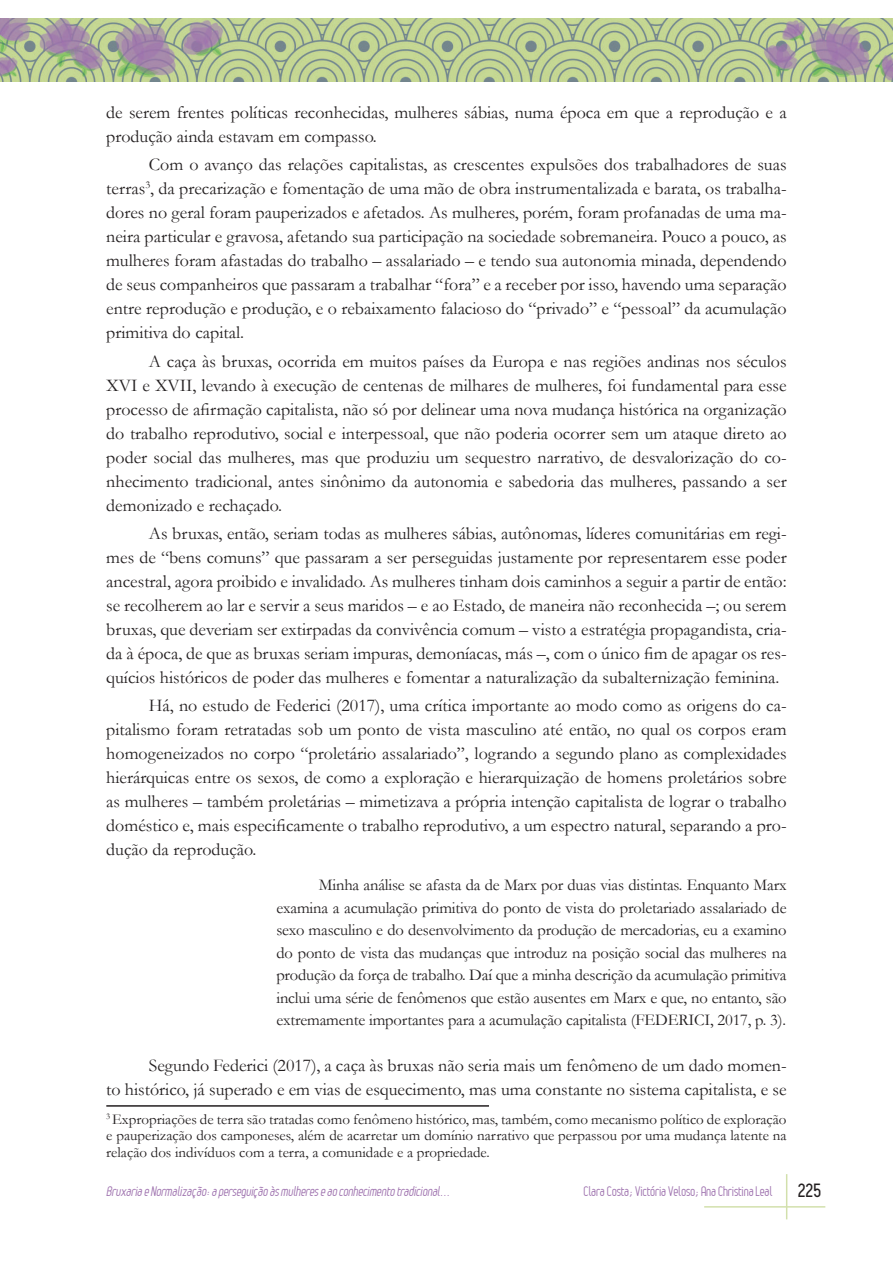
<style>
.page{position:relative;width:893px;height:1263px;background:#fff}
.page>*{position:absolute;margin:0;border:0;box-sizing:border-box;transform-origin:0 0}
.Texto{font:18px/24px "Garamond";color:#231f20;text-align:justify}
.t1{font:700 18px "Leger";color:#231f20}
.Citação{font:16.5px/22.5px "Garamond";letter-spacing:-.01em;color:#231f20;text-align:justify}
.Nota_rodapé{font:15px/16.5px "Garamond";color:#231f20;text-align:justify}
.t2{font:italic 13.5px "Leger";color:#9f73af}
.t3{font:13.5px "Leger";letter-spacing:-.01em;color:#9f73af}
</style>
<div class="page">
<hr style="left:786px;top:1174px;width:1px;height:45px;background:#d2e0ac">
<hr style="left:704px;top:1206px;width:121px;height:1px;background:#d2e0ac">
<img style="left:0;top:18px;width:893px;height:64px">
<hr style="left:106px;top:1105px;width:383px;height:2px;background:#231f20">
<p class="Texto" style="left:106px;top:100px;width:682px">de serem frentes políticas reconhecidas, mulheres sábias, numa época em que a reprodução e a produção ainda estavam em compasso.</p>
<p class="Texto" style="left:106px;top:152px;width:682px;text-indent:43px">Com o avanço das relações capitalistas, as crescentes expulsões dos trabalhadores de suas terras<sup>3</sup>, da precarização e fomentação de uma mão de obra instrumentalizada e barata, os trabalha&shy;dores no geral foram pauperizados e afetados. As mulheres, porém, foram profanadas de uma ma&shy;neira particular e gravosa, afetando sua participação na sociedade sobremaneira. Pouco a pouco, as mulheres foram afastadas do trabalho – assalariado – e tendo sua autonomia minada, dependendo de seus companheiros que passaram a trabalhar “fora” e a receber por isso, havendo uma separação entre reprodução e produção, e o rebaixamento falacioso do “privado” e “pessoal” da acumulação primitiva do capital.</p>
<p class="Texto" style="left:106px;top:348px;width:682px;text-indent:43px">A caça às bruxas, ocorrida em muitos países da Europa e nas regiões andinas nos séculos XVI e XVII, levando à execução de centenas de milhares de mulheres, foi fundamental para esse processo de afirmação capitalista, não só por delinear uma nova mudança histórica na organização do trabalho reprodutivo, social e interpessoal, que não poderia ocorrer sem um ataque direto ao poder social das mulheres, mas que produziu um sequestro narrativo, de desvalorização do co&shy;nhecimento tradicional, antes sinônimo da autonomia e sabedoria das mulheres, passando a ser demonizado e rechaçado.</p>
<p class="Texto" style="left:106px;top:521px;width:682px;text-indent:43px">As bruxas, então, seriam todas as mulheres sábias, autônomas, líderes comunitárias em regi&shy;mes de “bens comuns” que passaram a ser perseguidas justamente por representarem esse poder ancestral, agora proibido e invalidado. As mulheres tinham dois caminhos a seguir a partir de então: se recolherem ao lar e servir a seus maridos – e ao Estado, de maneira não reconhecida –; ou serem bruxas, que deveriam ser extirpadas da convivência comum – visto a estratégia propagandista, cria&shy;da à época, de que as bruxas seriam impuras, demoníacas, más –, com o único fim de apagar os res&shy;quícios históricos de poder das mulheres e fomentar a naturalização da subalternização feminina.</p>
<p class="Texto" style="left:106px;top:693px;width:682px;text-indent:43px">Há, no estudo de Federici (2017), uma crítica importante ao modo como as origens do ca&shy;pitalismo foram retratadas sob um ponto de vista masculino até então, no qual os corpos eram homogeneizados no corpo “proletário assalariado”, logrando a segundo plano as complexidades hierárquicas entre os sexos, de como a exploração e hierarquização de homens proletários sobre as mulheres – também proletárias – mimetizava a própria intenção capitalista de lograr o trabalho doméstico e, mais especificamente o trabalho reprodutivo, a um espectro natural, separando a pro&shy;dução da reprodução.</p>
<p class="Citação" style="left:276px;top:873px;width:512px;text-indent:43px">Minha análise se afasta da de Marx por duas vias distintas. Enquanto Marx examina a acumulação primitiva do ponto de vista do proletariado assalariado de sexo masculino e do desenvolvimento da produção de mercadorias, eu a examino do ponto de vista das mudanças que introduz na posição social das mulheres na produção da força de trabalho. Daí que a minha descrição da acumulação primitiva inclui uma série de fenômenos que estão ausentes em Marx e que, no entanto, são extremamente importantes para a acumulação capitalista (FEDERICI, 2017, p. 3).</p>
<p class="Texto" style="left:106px;top:1052px;width:682px;text-align:right">Segundo Federici (2017), a caça às bruxas não seria mais um fenômeno de um dado momen-<br>to histórico, já superado e em vias de esquecimento, mas uma constante no sistema capitalista, e se</p>
<p class="Nota_rodapé" style="left:106px;top:1110px;width:682px"><sup>3</sup> Expropriações de terra são tratadas como fenômeno histórico, mas, também, como mecanismo político de exploração e pauperização dos camponeses, além de acarretar um domínio narrativo que perpassou por uma mudança latente na relação dos indivíduos com a terra, a comunidade e a propriedade.</p>
<p class="t2" style="left:106px;top:1183px;width:348px">BruxariaeNormalização:aperseguiçãoàsmulhereseaoconhecimentotradicional...</p>
<p class="t3" style="left:583px;top:1183px;width:191px">Clara Costa; Victória Veloso; Ana Christina Leal</p>
<p class="t1" style="left:798px;top:1180px;width:25px">225</p>
</div>
